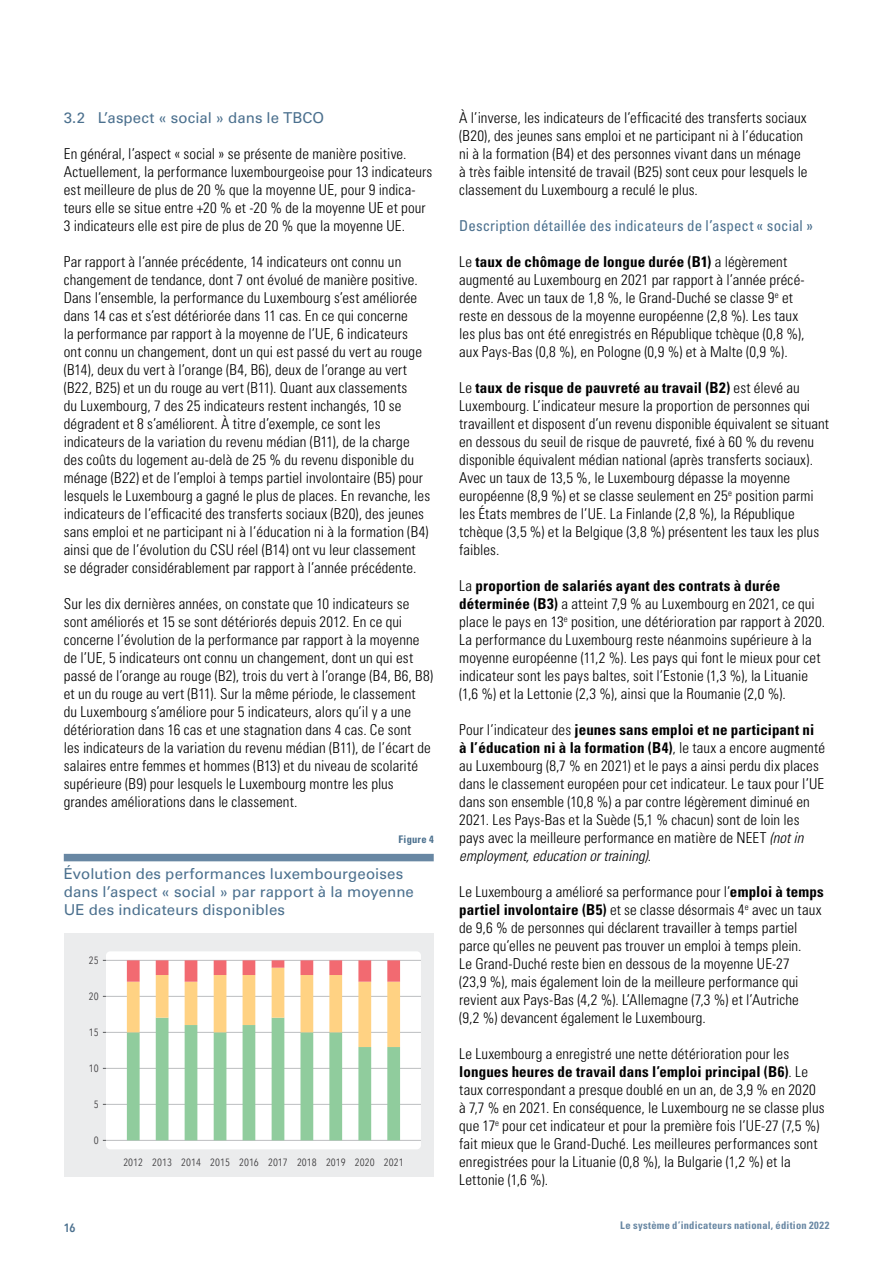
<style>
.page{position:relative;width:893px;height:1263px;background:#fff}
.page>*{position:absolute;margin:0;border:0;box-sizing:border-box;transform-origin:0 0}
.t1{font:300 condensed 15px/18px "Univers LT Std";letter-spacing:.005em;color:#000}
.t2{font:15px/18px "Univers LT Std";letter-spacing:.01em;color:#4b708e}
.t3{font:condensed 15px "Univers LT Std";letter-spacing:.005em;color:#4b708e}
.t4{font:600 12px "Avenir Next Condensed";color:#4b708e}
.t5{font:10.5px "Avenir Next Condensed";color:#414042}
.t6{font:700 condensed 10.5px "Univers LT Std";letter-spacing:.025em;color:#6887a3}
.t7{font:700 condensed 10.5px "Univers LT Std";letter-spacing:.025em;color:#4b708e}
.s1{font-weight:700}
.s2{font-style:italic}
</style>
<div class="page">
<div style="left:64px;top:854px;width:370px;height:7px;background:#6887a3"></div>
<div style="left:64px;top:933px;width:370px;height:243px;background:#ebeced"></div>
<div style="left:106px;top:951px;width:315px;height:198px;background:#fff;border-radius:4px"></div>
<hr style="left:106px;top:960px;width:315px;height:1px;background:#bcbec0">
<hr style="left:106px;top:996px;width:315px;height:1px;background:#bcbec0">
<hr style="left:106px;top:1068px;width:315px;height:1px;background:#bcbec0">
<hr style="left:106px;top:1104px;width:315px;height:1px;background:#bcbec0">
<hr style="left:106px;top:1140px;width:315px;height:1px;background:#bcbec0">
<hr style="left:106px;top:1032px;width:315px;height:1px;background:#bcbec0">
<svg style="left:127px;top:960px;width:273px;height:180px"></svg>
<p class="t2" style="left:64px;top:109px;width:262px">3.2 L’aspect « social » dans le TBCO</p>
<p class="t1" style="left:64px;top:145px;width:370px">En général, l’aspect « social » se présente de manière positive.<br>Actuellement, la performance luxembourgeoise pour 13 indicateurs est meilleure de plus de 20 % que la moyenne UE, pour 9 indica&shy;teurs elle se situe entre +20 % et -20 % de la moyenne UE et pour 3 indicateurs elle est pire de plus de 20 % que la moyenne UE.</p>
<p class="t1" style="left:64px;top:253px;width:368px">Par rapport à l’année précédente, 14 indicateurs ont connu un changement de tendance, dont 7 ont évolué de manière positive.<br>Dans l’ensemble, la performance du Luxembourg s’est améliorée dans 14 cas et s’est détériorée dans 11 cas. En ce qui concerne<br>la performance par rapport à la moyenne de l’UE, 6 indicateurs<br>ont connu un changement, dont un qui est passé du vert au rouge (B14), deux du vert à l’orange (B4, B6), deux de l’orange au vert (B22, B25) et un du rouge au vert (B11). Quant aux classements<br>du Luxembourg, 7 des 25 indicateurs restent inchangés, 10 se dégradent et 8 s’améliorent. À titre d’exemple, ce sont les indicateurs de la variation du revenu médian (B11), de la charge des coûts du logement au-delà de 25 % du revenu disponible du ménage (B22) et de l’emploi à temps partiel involontaire (B5) pour lesquels le Luxembourg a gagné le plus de places. En revanche, les indicateurs de l’efficacité des transferts sociaux (B20), des jeunes sans emploi et ne participant ni à l’éducation ni à la formation (B4) ainsi que de l’évolution du CSU réel (B14) ont vu leur classement se dégrader considérablement par rapport à l’année précédente.</p>
<p class="t1" style="left:64px;top:595px;width:371px">Sur les dix dernières années, on constate que 10 indicateurs se sont améliorés et 15 se sont détériorés depuis 2012. En ce qui concerne l’évolution de la performance par rapport à la moyenne de l’UE, 5 indicateurs ont connu un changement, dont un qui est passé de l’orange au rouge (B2), trois du vert à l’orange (B4, B6, B8) et un du rouge au vert (B11). Sur la même période, le classement<br>du Luxembourg s’améliore pour 5 indicateurs, alors qu’il y a une détérioration dans 16 cas et une stagnation dans 4 cas. Ce sont<br>les indicateurs de la variation du revenu médian (B11), de l’écart de salaires entre femmes et hommes (B13) et du niveau de scolarité supérieure (B9) pour lesquels le Luxembourg montre les plus grandes améliorations dans le classement.</p>
<p class="t7" style="left:399px;top:833px;width:37px">Figure 4</p>
<p class="t2" style="left:64px;top:865px;width:352px">Évolution des performances luxembourgeoises dans l’aspect « social » par rapport à la moyenne<br>UE des indicateurs disponibles</p>
<p class="t5" style="left:89px;top:951px;width:11px">25</p>
<p class="t5" style="left:89px;top:987px;width:11px">20</p>
<p class="t5" style="left:89px;top:1023px;width:11px">15</p>
<p class="t5" style="left:89px;top:1059px;width:11px">10</p>
<p class="t5" style="left:94px;top:1095px;width:6px">5</p>
<p class="t5" style="left:94px;top:1131px;width:6px">0</p>
<p class="t5" style="left:123px;top:1154px;width:282px">2012 2013 2014 2015 2016 2017 2018 2019 2020 2021</p>
<p class="t4" style="left:64px;top:1218px;width:13px">16</p>
<p class="t1" style="left:459px;top:109px;width:350px">À l’inverse, les indicateurs de l’efficacité des transferts sociaux (B20), des jeunes sans emploi et ne participant ni à l’éducation ni à la formation (B4) et des personnes vivant dans un ménage à très faible intensité de travail (B25) sont ceux pour lesquels le classement du Luxembourg a reculé le plus.</p>
<p class="t3" style="left:459px;top:216px;width:355px">Description détaillée des indicateurs de l’aspect « social »</p>
<p class="t1" style="left:459px;top:253px;width:347px">Le <span class="s1">taux de chômage de longue durée (B1)</span> a légèrement augmenté au Luxembourg en 2021 par rapport à l’année précé&shy;dente. Avec un taux de 1,8 %, le Grand-Duché se classe 9<sup>e</sup> et reste en dessous de la moyenne européenne (2,8 %). Les taux les plus bas ont été enregistrés en République tchèque (0,8 %), aux Pays-Bas (0,8 %), en Pologne (0,9 %) et à Malte (0,9 %).</p>
<p class="t1" style="left:459px;top:379px;width:371px">Le <span class="s1">taux de risque de pauvreté au travail (B2)</span> est élevé au Luxembourg. L’indicateur mesure la proportion de personnes qui travaillent et disposent d’un revenu disponible équivalent se situant en dessous du seuil de risque de pauvreté, fixé à 60 % du revenu disponible équivalent médian national (après transferts sociaux).<br>Avec un taux de 13,5 %, le Luxembourg dépasse la moyenne européenne (8,9 %) et se classe seulement en 25<sup>e</sup> position parmi les États membres de l’UE. La Finlande (2,8 %), la République tchèque (3,5 %) et la Belgique (3,8 %) présentent les taux les plus faibles.</p>
<p class="t1" style="left:459px;top:577px;width:368px">La <span class="s1">proportion de salariés ayant des contrats à durée déterminée (B3)</span> a atteint 7,9 % au Luxembourg en 2021, ce qui place le pays en 13<sup>e</sup> position, une détérioration par rapport à 2020.<br>La performance du Luxembourg reste néanmoins supérieure à la moyenne européenne (11,2 %). Les pays qui font le mieux pour cet indicateur sont les pays baltes, soit l’Estonie (1,3 %), la Lituanie (1,6 %) et la Lettonie (2,3 %), ainsi que la Roumanie (2,0 %).</p>
<p class="t1" style="left:459px;top:721px;width:367px">Pour l’indicateur des <span class="s1">jeunes sans emploi et ne participant ni à l’éducation ni à la formation (B4)</span>, le taux a encore augmenté au Luxembourg (8,7 % en 2021) et le pays a ainsi perdu dix places dans le classement européen pour cet indicateur. Le taux pour l’UE dans son ensemble (10,8 %) a par contre légèrement diminué en 2021. Les Pays-Bas et la Suède (5,1 % chacun) sont de loin les pays avec la meilleure performance en matière de NEET <span class="s2">(not in employment, education or training)</span>.</p>
<p class="t1" style="left:459px;top:883px;width:366px">Le Luxembourg a amélioré sa performance pour l’<span class="s1">emploi à temps partiel involontaire (B5)</span> et se classe désormais 4<sup>e</sup> avec un taux de 9,6 % de personnes qui déclarent travailler à temps partiel parce qu’elles ne peuvent pas trouver un emploi à temps plein.<br>Le Grand-Duché reste bien en dessous de la moyenne UE-27<br>(23,9 %), mais également loin de la meilleure performance qui revient aux Pays-Bas (4,2 %). L’Allemagne (7,3 %) et l’Autriche<br>(9,2 %) devancent également le Luxembourg.</p>
<p class="t1" style="left:459px;top:1045px;width:367px">Le Luxembourg a enregistré une nette détérioration pour les <span class="s1">longues heures de travail dans l’emploi principal (B6)</span>. Le taux correspondant a presque doublé en un an, de 3,9 % en 2020 à 7,7 % en 2021. En conséquence, le Luxembourg ne se classe plus que 17<sup>e</sup> pour cet indicateur et pour la première fois l’UE-27 (7,5 %) fait mieux que le Grand-Duché. Les meilleures performances sont enregistrées pour la Lituanie (0,8 %), la Bulgarie (1,2 %) et la Lettonie (1,6 %).</p>
<p class="t6" style="left:620px;top:1219px;width:211px">Le système d’indicateurs national, édition 2022</p>
</div>
